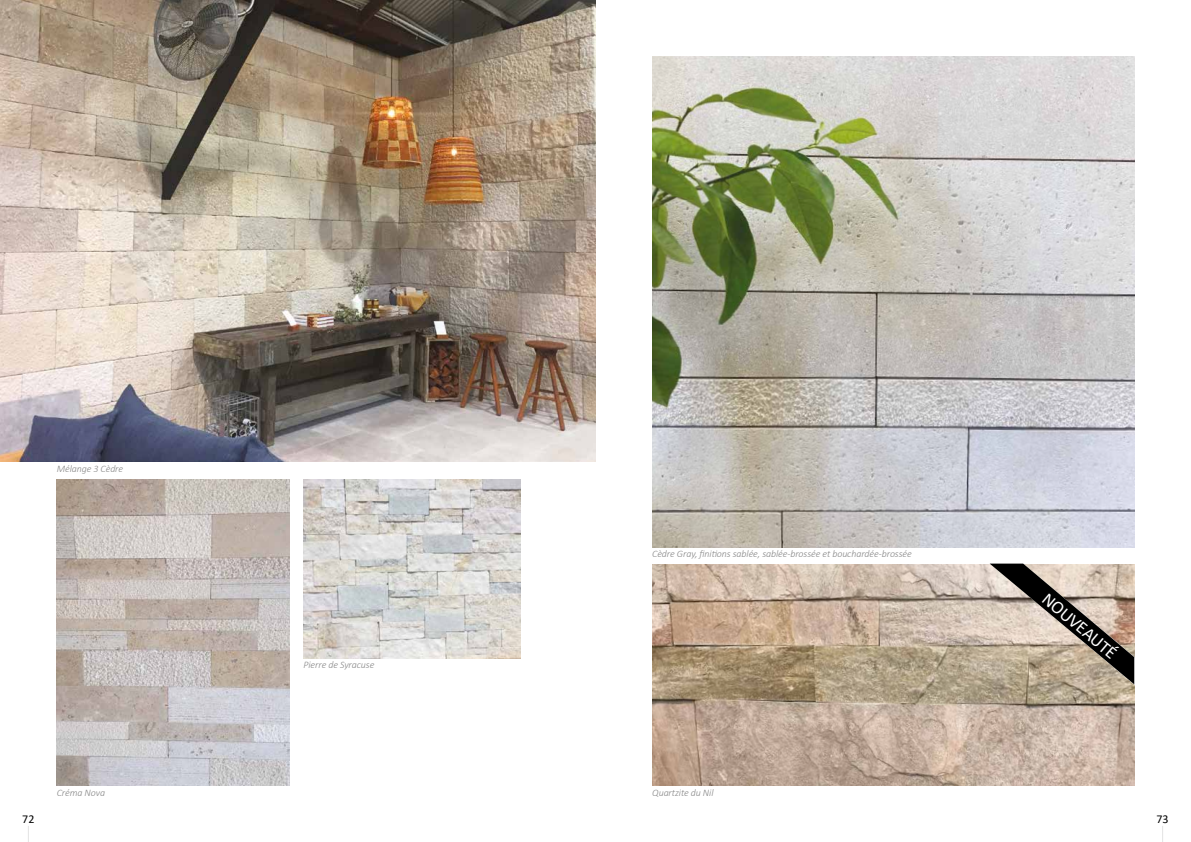
<style>
.page{position:relative;width:1191px;height:842px;background:#fff}
.page>*{position:absolute;margin:0;border:0;box-sizing:border-box;transform-origin:0 0}
.t1{font:18px "Calibri";color:#fff}
.t2{font:12px "Calibri";color:#000}
.t3{font:italic 300 10px "Calibri";letter-spacing:-.01em;color:#878787}
</style>
<div class="page">
<svg style="left:28px;top:826px;width:1px;height:16px"></svg>
<svg style="left:1162px;top:826px;width:1px;height:16px"></svg>
<img style="left:57px;top:479px;width:232px;height:306px">
<img style="left:0;top:0;width:595px;height:461px">
<img style="left:652px;top:564px;width:482px;height:221px">
<img style="left:303px;top:480px;width:217px;height:178px">
<svg style="left:983px;top:541px;width:152px;height:191px;background:#b2a597"></svg>
<img style="left:652px;top:57px;width:482px;height:490px">
<p class="t3" style="left:57px;top:463px;width:68px">Mélange 3 Cèdre</p>
<p class="t3" style="left:303px;top:658px;width:72px">Pierre de Syracuse</p>
<p class="t3" style="left:652px;top:548px;width:261px">Cèdre Gray, finitions sablée, sablée-brossée et bouchardée-brossée</p>
<p class="t3" style="left:57px;top:786px;width:50px">Créma Nova</p>
<p class="t3" style="left:652px;top:786px;width:63px">Quartzite du Nil</p>
<h1 class="t1" style="left:1052px;top:587px;width:93px;rotate:40deg">NOUVEAUTÉ</h1>
<p class="t2" style="left:22px;top:810px;width:14px">72</p>
<p class="t2" style="left:1156px;top:810px;width:14px">73</p>
</div>
